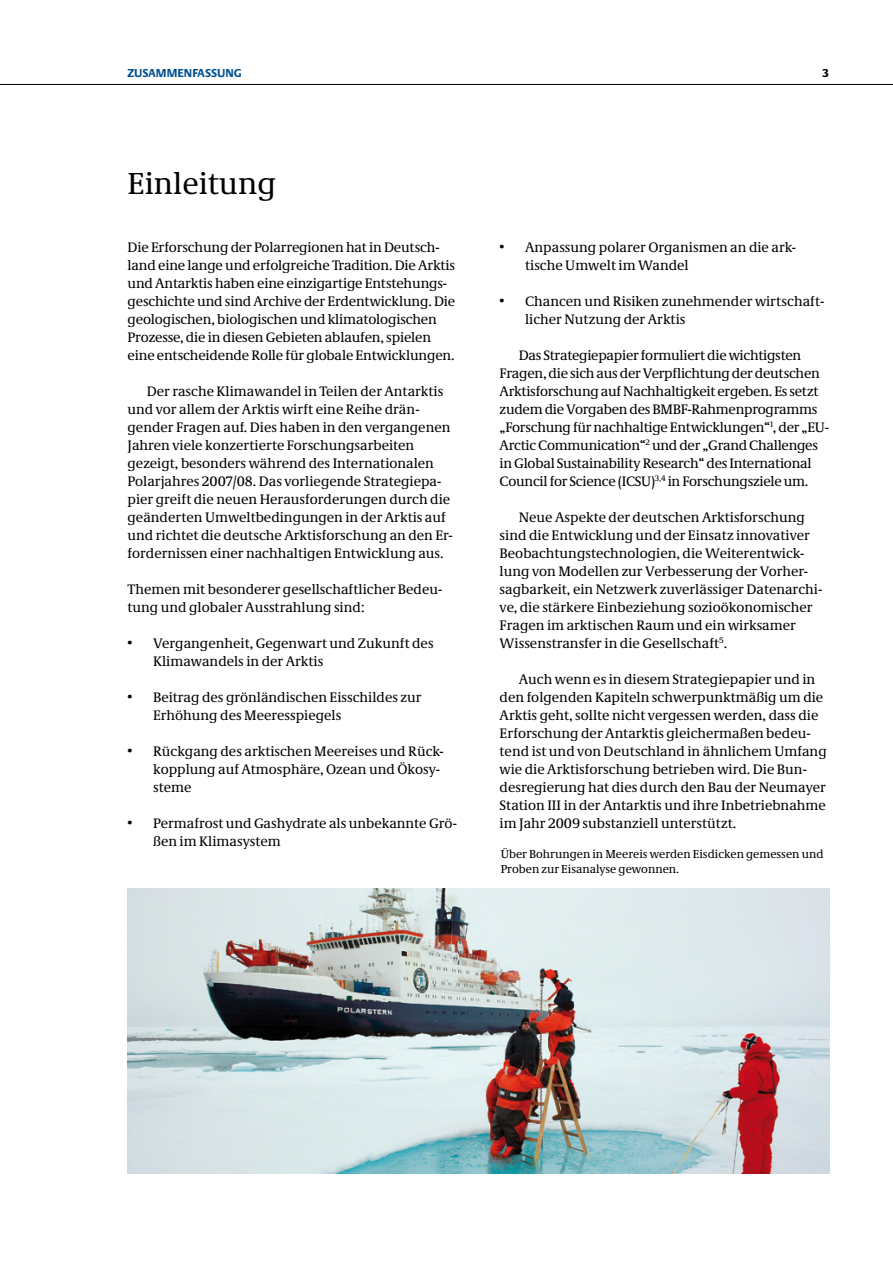
<style>
.page{position:relative;width:893px;height:1263px;background:#fff}
.page>*{position:absolute;margin:0;border:0;box-sizing:border-box;transform-origin:0 0}
.t1{font:31.5px "Neue Demos";color:#000}
.LI_Label{font:14.25px/18px "Neue Demos";color:#000}
.LI_Label-2{font:14.25px/18px "Neue Demos";letter-spacing:-.02em;color:#000}
.t2{font:12px/14.4px "Neue Demos";color:#000}
.t3{font:700 12px "Neue Praxis";letter-spacing:.005em;color:#005091}
.t4{font:700 12px "Neue Praxis";color:#000}
.StyleSpan{font:8.25px "Neue Demos";color:#000}
</style>
<div class="page">
<hr style="left:0;top:84px;width:893px;height:1px;background:#000">
<img style="left:128px;top:889px;width:701px;height:285px">
<p class="t3" style="left:128px;top:66px;width:116px">ZUSAMMENFASSUNG</p>
<p class="t4" style="left:823px;top:66px;width:8px">3</p>
<h2 class="t1" style="left:128px;top:164px;width:150px">Einleitung</h2>
<p class="LI_Label" style="left:128px;top:238px;width:329px">Die Erforschung der Polarregionen hat in Deutsch&shy;land eine lange und erfolgreiche Tradition. Die Arktis und Antarktis haben eine einzigartige Entstehungs&shy;geschichte und sind Archive der Erdentwicklung. Die geologischen, biologischen und klimatologischen Prozesse, die in diesen Gebieten ablaufen, spielen eine entscheidende Rolle für globale Entwicklungen.</p>
<p class="LI_Label" style="left:128px;top:382px;width:324px;text-indent:19px">Der rasche Klimawandel in Teilen der Antarktis und vor allem der Arktis wirft eine Reihe drän&shy;gender Fragen auf. Dies haben in den vergangenen Jahren viele konzertierte Forschungsarbeiten gezeigt, besonders während des Internationalen</p>
<p class="LI_Label" style="left:128px;top:490px;width:324px">pier greift die neuen Herausforderungen durch die geänderten Umweltbedingungen in der Arktis auf</p>
<p class="LI_Label" style="left:128px;top:544px;width:318px">fordernissen einer nachhaltigen Entwicklung aus.</p>
<p class="LI_Label" style="left:128px;top:580px;width:316px">Themen mit besonderer gesellschaftlicher Bedeu&shy;tung und globaler Ausstrahlung sind:</p>
<p class="LI_Label" style="left:128px;top:472px;width:315px">Polarjahres 2007/08. Das vorliegende Strategiepa-</p>
<p class="LI_Label" style="left:128px;top:526px;width:326px">und richtet die deutsche Arktisforschung an den Er-</p>
<p class="LI_Label" style="left:128px;top:634px;width:6px">•</p>
<p class="LI_Label" style="left:153px;top:634px;width:282px">Vergangenheit, Gegenwart und Zukunft des<br>Klimawandels in der Arktis</p>
<p class="LI_Label" style="left:128px;top:688px;width:6px">•</p>
<p class="LI_Label" style="left:153px;top:688px;width:270px">Beitrag des grönländischen Eisschildes zur<br>Erhöhung des Meeresspiegels</p>
<p class="LI_Label" style="left:128px;top:742px;width:6px">•</p>
<p class="LI_Label" style="left:153px;top:778px;width:40px">steme</p>
<p class="LI_Label" style="left:128px;top:814px;width:6px">•</p>
<p class="LI_Label" style="left:153px;top:832px;width:129px">ßen im Klimasystem</p>
<p class="LI_Label" style="left:153px;top:742px;width:292px">Rückgang des arktischen Meereises und Rück&shy;kopplung auf Atmosphäre, Ozean und Ökosy-</p>
<p class="LI_Label" style="left:153px;top:814px;width:306px">Permafrost und Gashydrate als unbekannte Grö-</p>
<p class="LI_Label" style="left:500px;top:238px;width:6px">•</p>
<p class="LI_Label" style="left:525px;top:238px;width:272px">Anpassung polarer Organismen an die ark&shy;tische Umwelt im Wandel</p>
<p class="LI_Label" style="left:500px;top:292px;width:6px">•</p>
<p class="LI_Label" style="left:525px;top:292px;width:301px">Chancen und Risiken zunehmender wirtschaft&shy;licher Nutzung der Arktis</p>
<p class="LI_Label-2" style="left:500px;top:346px;width:331px;text-indent:19px">Das Strategiepapier formuliert die wichtigsten Fragen, die sich aus der Verpflichtung der deutschen Arktisforschung auf Nachhaltigkeit ergeben. Es setzt zudem die Vorgaben des BMBF-Rahmenprogramms „Forschung für nachhaltige Entwicklungen“ , der „EU-</p>
<p class="StyleSpan" style="left:770px;top:420px;width:5px">1</p>
<p class="LI_Label-2" style="left:500px;top:436px;width:320px">Arctic Communication“ und der „Grand Challenges</p>
<p class="StyleSpan" style="left:646px;top:438px;width:6px">2</p>
<p class="LI_Label-2" style="left:500px;top:454px;width:313px">in Global Sustainability Research“ des International<br>Council for Science (ICSU)</p>
<p class="StyleSpan" style="left:655px;top:474px;width:12px">3,4</p>
<p class="LI_Label-2" style="left:668px;top:472px;width:142px">in Forschungsziele um.</p>
<p class="LI_Label" style="left:500px;top:508px;width:312px;text-indent:19px">Neue Aspekte der deutschen Arktisforschung sind die Entwicklung und der Einsatz innovativer</p>
<p class="LI_Label" style="left:500px;top:544px;width:324px">Beobachtungstechnologien, die Weiterentwick&shy;lung von Modellen zur Verbesserung der Vorher&shy;sagbarkeit, ein Netzwerk zuverlässiger Datenarchi-</p>
<p class="LI_Label" style="left:500px;top:598px;width:314px">ve, die stärkere Einbeziehung sozioökonomischer<br>Fragen im arktischen Raum und ein wirksamer<br>Wissenstransfer in die Gesellschaft .</p>
<p class="StyleSpan" style="left:719px;top:636px;width:6px">5</p>
<p class="LI_Label" style="left:500px;top:670px;width:325px;text-indent:19px">Auch wenn es in diesem Strategiepapier und in den folgenden Kapiteln schwerpunktmäßig um die<br>Arktis geht, sollte nicht vergessen werden, dass die</p>
<p class="LI_Label" style="left:500px;top:742px;width:329px">tend ist und von Deutschland in ähnlichem Umfang</p>
<p class="LI_Label" style="left:500px;top:778px;width:328px;text-align:justify">desregierung hat dies durch den Bau der Neumayer Station III in der Antarktis und ihre Inbetriebnahme im Jahr 2009 substanziell unterstützt.</p>
<p class="t2" style="left:501px;top:847px;width:324px">Über Bohrungen in Meereis werden Eisdicken gemessen und<br>Proben zur Eisanalyse gewonnen.</p>
<p class="LI_Label" style="left:500px;top:724px;width:313px">Erforschung der Antarktis gleichermaßen bedeu-</p>
<p class="LI_Label" style="left:500px;top:760px;width:309px">wie die Arktisforschung betrieben wird. Die Bun-</p>
</div>
